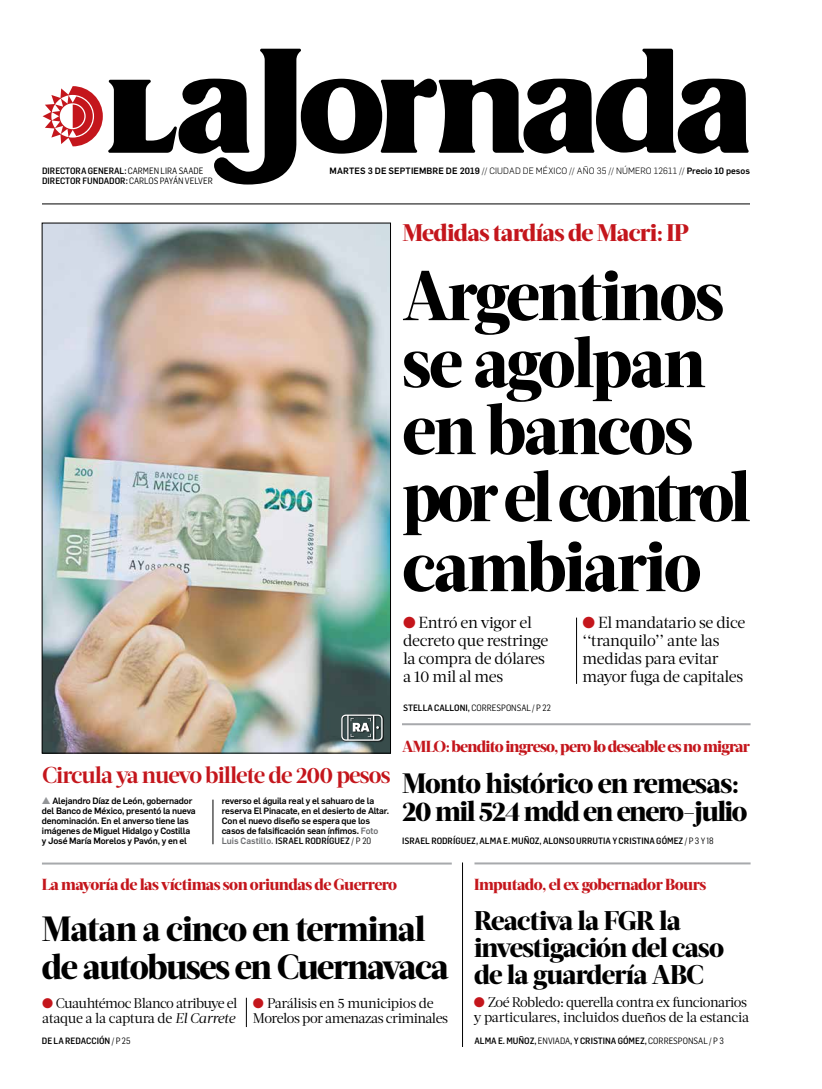
<style>
.page{position:relative;width:822px;height:1089px;background:#fff}
.page>*{position:absolute;margin:0;border:0;box-sizing:border-box;transform-origin:0 0}
.t1{font:800 70px/67.8px "Acta Headline";letter-spacing:-.03em;color:#000;scale:.96 1}
.t2{font:800 35px/38px "Acta Headline";letter-spacing:-.04em;color:#000}
.t3{font:800 28px/28px "Acta Headline";letter-spacing:-.05em;color:#000}
.t4{font:800 27px/27px "Acta Headline";letter-spacing:-.03em;color:#000}
.t5{font:800 24px "Acta Headline";letter-spacing:-.03em;color:#c4161c}
.t6{font:700 23px "Acta Headline";letter-spacing:-.04em;color:#c4161c}
.t7{font:16px/18px "Acta Deck";letter-spacing:-.02em;color:#000}
.t8{font:800 16px "Acta Headline";letter-spacing:-.035em;color:#c4161c}
.t9{font:14px/15px "Acta Deck";letter-spacing:-.035em;color:#000}
.t10{font:500 9px/10px "Flama";letter-spacing:-.02em;color:#000}
.t11{font:500 9px "Flama Semicond";color:#000}
.t12{font:500 9px "Flama";letter-spacing:.01em;color:#000}
.t13{font:9px "Flama Semicond";color:#000}
.s1{font-weight:400}
.s2{font-weight:300}
.s3{color:#c4161c}
.s4{color:#939598}
.s5{color:#6d6e71}
.s6{font-family:"Flama";color:#6d6e71}
.s7{font-weight:500}
.s8{font-style:italic}
</style>
<div class="page">
<svg style="left:43px;top:49px;width:706px;height:136px"></svg>
<hr style="left:42px;top:204px;width:708px;height:1px;background:#000">
<img style="left:44px;top:225px;width:345px;height:526px">
<hr style="left:213px;top:800px;width:1px;height:44px;background:#000">
<hr style="left:576px;top:618px;width:1px;height:66px;background:#000">
<hr style="left:462px;top:862px;width:1px;height:185px;background:#000">
<hr style="left:42px;top:863px;width:410px;height:2px;background:#a7a9ac">
<svg style="left:246px;top:998px;width:1px;height:29px"></svg>
<hr style="left:474px;top:862px;width:277px;height:2px;background:#a7a9ac">
<hr style="left:402px;top:723px;width:349px;height:2px;background:#a7a9ac">
<div style="left:341px;top:714px;width:43px;height:28px;background:#000;opacity:.75"></div>
<svg style="left:341px;top:715px;width:42px;height:26px"></svg>
<p class="t11" style="left:42px;top:165px;width:163px">DIRECTORA GENERAL: <span class="s1">CARMEN LIRA SAADE</span></p>
<p class="t12" style="left:329px;top:164px;width:422px">MARTES 3 DE SEPTIEMBRE DE 2019 <span class="s2">// CIUDAD DE MÉXICO // AÑO 35 // NÚMERO 12611 //</span> Precio 10 pesos</p>
<p class="t11" style="left:42px;top:175px;width:172px">DIRECTOR FUNDADOR: <span class="s1">CARLOS PAYÁN VELVER</span></p>
<h3 class="t5" style="left:402px;top:218px;width:288px">Medidas tardías de Macri: IP</h3>
<h1 class="t1" style="left:402px;top:262px;width:364px">Argentinos se agolpan en bancos por el control cambiario</h1>
<h3 class="t7" style="left:403px;top:614px;width:147px"><span class="s3">●</span> Entró en vigor el decreto que restringe la compra de dólares a 10 mil al mes</h3>
<h3 class="t7" style="left:583px;top:614px;width:164px"><span class="s3">●</span> El mandatario se dice ‘‘tranquilo’’ ante las medidas para evitar mayor fuga de capitales</h3>
<h3 class="t6" style="left:42px;top:761px;width:350px">Circula ya nuevo billete de 200 pesos</h3>
<p class="t10" style="left:42px;top:795px;width:155px"><span class="s4">▲</span> Alejandro Díaz de León, gobernador del Banco de México, presentó la nueva denominación. En el anverso tiene las imágenes de Miguel Hidalgo y Costilla y José María Morelos y Pavón, y en el</p>
<p class="t10" style="left:222px;top:795px;width:169px">reverso el águila real y el sahuaro de la reserva El Pinacate, en el desierto de Altar.<br>Con el nuevo diseño se espera que los casos de falsificación sean ínfimos. <span class="s5">Foto</span></p>
<p class="t11" style="left:222px;top:835px;width:151px"><span class="s6">Luis Castillo.</span> ISRAEL RODRÍGUEZ <span class="s1">/ P 20</span></p>
<p class="t13" style="left:403px;top:702px;width:149px"><span class="s7">STELLA CALLONI,</span> CORRESPONSAL / P 22</p>
<h3 class="t8" style="left:402px;top:737px;width:349px">AMLO: bendito ingreso, pero lo deseable es no migrar</h3>
<h3 class="t3" style="left:402px;top:770px;width:347px">Monto histórico en remesas:<br>20 mil 524 mdd en enero-julio</h3>
<p class="t11" style="left:402px;top:835px;width:313px">ISRAEL RODRÍGUEZ, ALMA E. MUÑOZ, ALONSO URRUTIA Y CRISTINA GÓMEZ <span class="s1">/ P 3 Y 18</span></p>
<h3 class="t8" style="left:42px;top:875px;width:357px">La mayoría de las víctimas son oriundas de Guerrero</h3>
<h2 class="t2" style="left:42px;top:910px;width:409px">Matan a cinco en terminal de autobuses en Cuernavaca</h2>
<h3 class="t8" style="left:474px;top:875px;width:234px">Imputado, el ex gobernador Bours</h3>
<h3 class="t4" style="left:474px;top:908px;width:252px">Reactiva la FGR la investigación del caso de la guardería ABC</h3>
<h3 class="t9" style="left:42px;top:995px;width:197px"><span class="s3">●</span> Cuauhtémoc Blanco atribuye el ataque a la captura de <span class="s8">El Carrete</span></h3>
<h3 class="t9" style="left:253px;top:995px;width:197px"><span class="s3">●</span> Parálisis en 5 municipios de<br>Morelos por amenazas criminales</h3>
<h3 class="t9" style="left:474px;top:995px;width:277px"><span class="s3">●</span> Zoé Robledo: querella contra ex funcionarios y particulares, incluidos dueños de la estancia</h3>
<p class="t11" style="left:42px;top:1035px;width:90px">DE LA REDACCIÓN <span class="s1">/ P 25</span></p>
<p class="t11" style="left:474px;top:1035px;width:251px">ALMA E. MUÑOZ, <span class="s1">ENVIADA</span>, Y CRISTINA GÓMEZ, <span class="s1">CORRESPONSAL / P 3</span></p>
</div>
